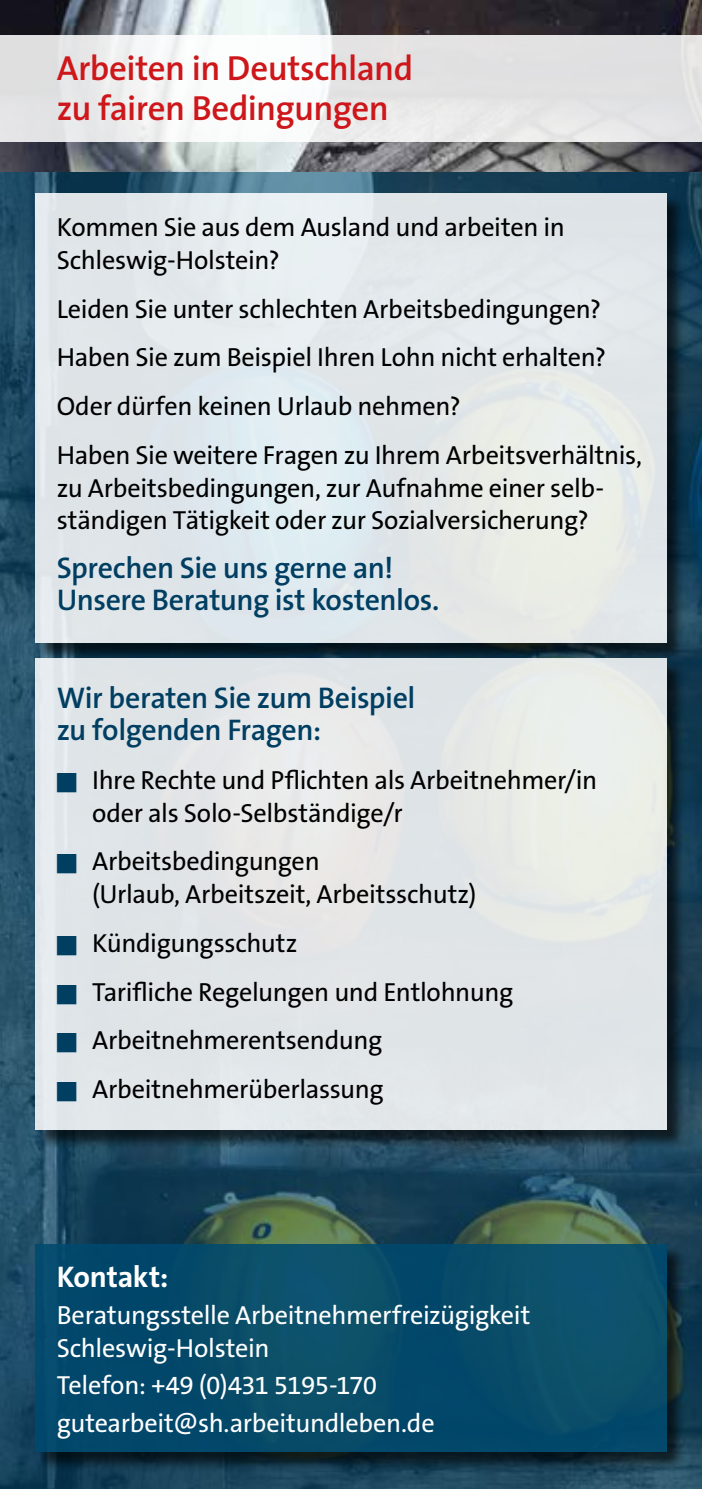
<style>
.page{position:relative;width:702px;height:1489px;background:#fff}
.page>*{position:absolute;margin:0;border:0;box-sizing:border-box;transform-origin:0 0}
.t1{font:600 35px/40px "The Sans";letter-spacing:-.015em;color:#cd171a}
.t2{font:600 30px/32.5px "The Sans B6";letter-spacing:-.015em;color:#003e62}
.t3{font:700 30px "The Sans B7";letter-spacing:-.01em;color:#fff}
.t4{font:26.25px/32.5px "The Sans B5 Plain";letter-spacing:-.015em;color:#000}
.t5{font:26.25px/32.5px "The Sans B5 Plain";letter-spacing:-.015em;color:#fff}
.s1{color:#003e62}
</style>
<div class="page">
<img style="left:0;top:171px;width:702px;height:1317px">
<svg style="left:0;top:0;width:702px;height:171px;background:#6a6c71"></svg>
<svg style="left:0;top:35px;width:702px;height:107px;fill:#e6e6e7"></svg>
<div style="left:36px;top:194px;width:650px;height:468px;background:#000;opacity:.75"></div>
<div style="left:35px;top:193px;width:631px;height:450px;background:#e1e8e9"></div>
<div style="left:36px;top:659px;width:650px;height:490px;background:#000;opacity:.75"></div>
<div style="left:35px;top:658px;width:631px;height:471px;background:#e1e5e7"></div>
<div style="left:36px;top:1244px;width:650px;height:227px;background:#000;opacity:.75"></div>
<div style="left:35px;top:1244px;width:631px;height:207px;background:#074b6a"></div>
<h1 class="t1" style="left:57px;top:48px;width:358px">Arbeiten in Deutschland zu fairen Bedingungen</h1>
<p class="t4" style="left:57px;top:212px;width:509px">Kommen Sie aus dem Ausland und arbeiten in<br>Schleswig-Holstein?</p>
<p class="t4" style="left:57px;top:285px;width:586px;line-height:48.8px">Leiden Sie unter schlechten Arbeitsbedingungen?<br>Haben Sie zum Beispiel Ihren Lohn nicht erhalten?<br>Oder dürfen keinen Urlaub nehmen?<br>Haben Sie weitere Fragen zu Ihrem Arbeitsverhältnis,</p>
<p class="t4" style="left:57px;top:472px;width:549px">zu Arbeitsbedingungen, zur Aufnahme einer selb&shy;ständigen Tätigkeit oder zur Sozialversicherung?</p>
<p class="t2" style="left:57px;top:552px;width:384px">Sprechen Sie uns gerne an!<br>Unsere Beratung ist kostenlos.</p>
<p class="t2" style="left:57px;top:682px;width:360px">Wir beraten Sie zum Beispiel zu folgenden Fragen:</p>
<p class="t4" style="left:92px;top:765px;width:506px;text-indent:-35px"><span class="s1">■</span> Ihre Rechte und Pflichten als Arbeitnehmer/in oder als Solo-Selbständige/r</p>
<p class="t4" style="left:92px;top:846px;width:385px;text-indent:-35px"><span class="s1">■</span> Arbeitsbedingungen<br>(Urlaub, Arbeitszeit, Arbeitsschutz)</p>
<p class="t4" style="left:57px;top:927px;width:242px"><span class="s1">■</span> Kündigungsschutz</p>
<p class="t4" style="left:57px;top:976px;width:458px"><span class="s1">■</span> Tarifliche Regelungen und Entlohnung</p>
<p class="t4" style="left:57px;top:1025px;width:327px"><span class="s1">■</span> Arbeitnehmerentsendung</p>
<p class="t4" style="left:57px;top:1073px;width:328px"><span class="s1">■</span> Arbeitnehmerüberlassung</p>
<p class="t3" style="left:57px;top:1260px;width:113px">Kontakt:</p>
<p class="t5" style="left:57px;top:1300px;width:475px">Beratungsstelle Arbeitnehmerfreizügigkeit<br>Schleswig-Holstein</p>
<p class="t5" style="left:57px;top:1367px;width:379px;line-height:37.5px">Telefon: +49 (0)431 5195-170 gutearbeit@sh.arbeitundleben.de</p>
</div>
